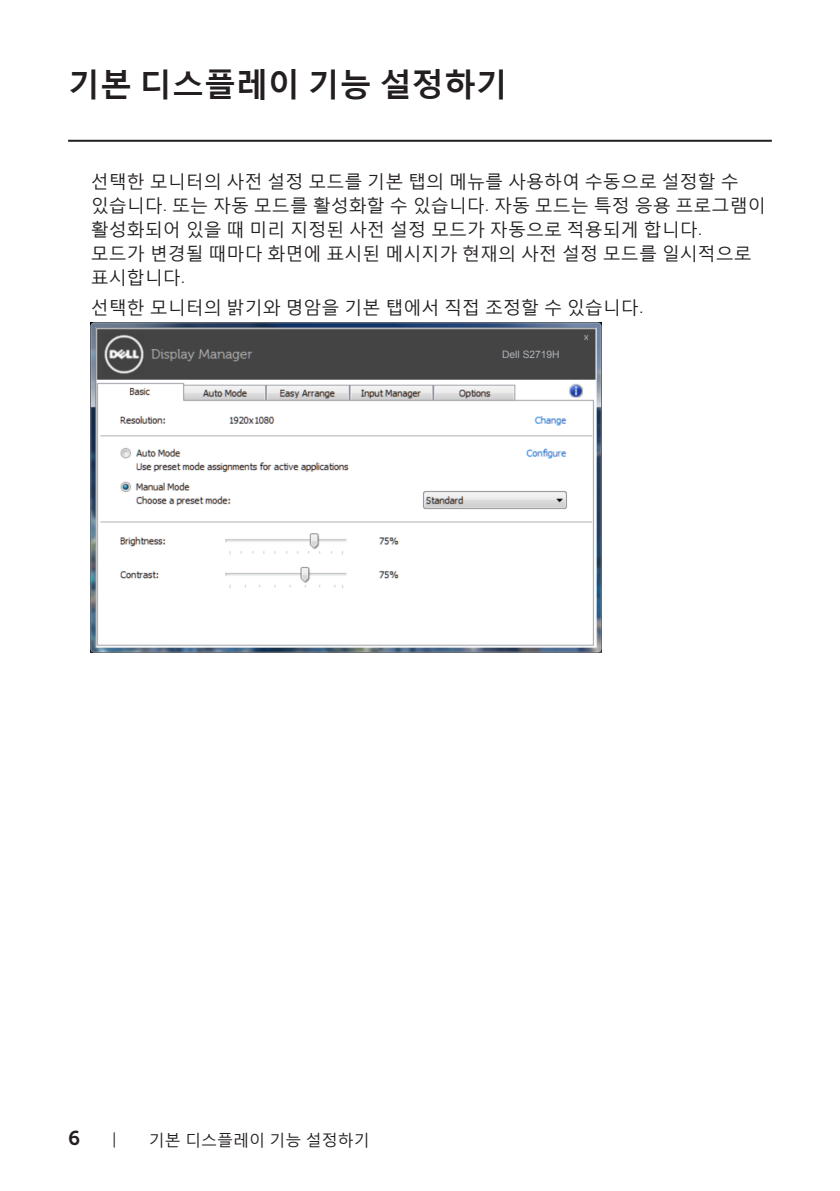
<style>
.page{position:relative;width:840px;height:1191px;background:#fff}
.page>*{position:absolute;margin:0;border:0;box-sizing:border-box;transform-origin:0 0}
.Head_1{font:700 32px "Malgun Gothic";color:#231f20}
.t1{font:20px "Museo Sans For Dell 700";color:#231f20}
.Paragraph{font:18px/24px "Malgun Gothic";color:#231f20}
.t2{font:16px "Malgun Gothic";color:#231f20}
.t3{font:16px "Museo Sans For Dell 300";color:#231f20}
.t4{font:10.2px "Arial";color:#aeb4ba}
.s1{font-family:"Museo Sans For Dell 300"}
</style>
<div class="page">
<hr style="left:68px;top:140px;width:703px;height:2px;background:#231f20">
<img style="left:91px;top:322px;width:510px;height:330px">
<div style="left:493px;top:347px;width:91px;height:14px;background:#444"></div>
<p class="Head_1" style="left:68px;top:63px;width:441px">기본 디스플레이 기능 설정하기</p>
<p class="Paragraph" style="left:91px;top:169px;width:676px">선택한 모니터의 사전 설정 모드를 기본 탭의 메뉴를 사용하여 수동으로 설정할 수 있습니다<span class="s1">.</span> 또는 자동 모드를 활성화할 수 있습니다<span class="s1">.</span> 자동 모드는 특정 응용 프로그램이 활성화되어 있을 때 미리 지정된 사전 설정 모드가 자동으로 적용되게 합니다<span class="s1">.<br></span>모드가 변경될 때마다 화면에 표시된 메시지가 현재의 사전 설정 모드를 일시적으로 표시합니다<span class="s1">.</span></p>
<p class="Paragraph" style="left:91px;top:295px;width:554px">선택한 모니터의 밝기와 명암을 기본 탭에서 직접 조정할 수 있습니다<span class="s1">.</span></p>
<p class="t4" style="left:502px;top:347px;width:59px">Dell S2719H</p>
<p class="t1" style="left:68px;top:1126px;width:14px">6</p>
<p class="t3" style="left:112px;top:1130px;width:6px">|</p>
<p class="t2" style="left:149px;top:1129px;width:222px">기본 디스플레이 기능 설정하기</p>
</div>
